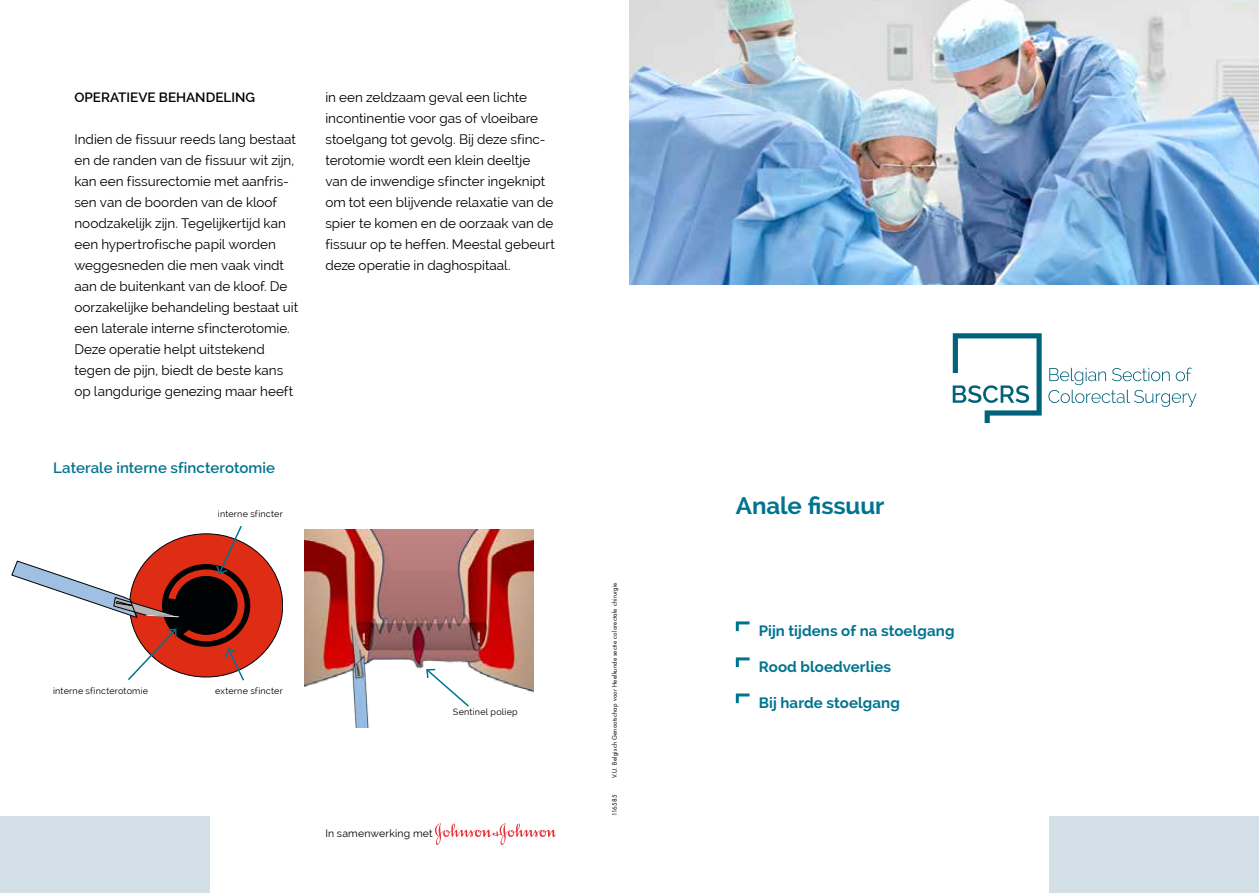
<style>
.page{position:relative;width:1259px;height:893px;background:#fff}
.page>*{position:absolute;margin:0;border:0;box-sizing:border-box;transform-origin:0 0}
.t1{font:700 24px "Raleway";letter-spacing:-.005em;color:#00748f}
.t2{font:700 15px "Raleway";letter-spacing:.005em;color:#00748f}
.t3{font:600 15px "Raleway";letter-spacing:.005em;color:#00748f}
.t4{font:13.5px/21px "Raleway";color:#000}
.t5{font:600 13.5px "Raleway";letter-spacing:-.005em;color:#000}
.t6{font:10.5px "Raleway";letter-spacing:.02em;color:#000}
.t7{font:9px "Raleway";letter-spacing:.025em;color:#000}
.t8{font:6px "Futura Std";letter-spacing:.03em;color:#000}
</style>
<div class="page">
<div style="left:1049px;top:816px;width:210px;height:77px;background:#d4e0e7"></div>
<svg style="left:1048px;top:368px;width:148px;height:39px"></svg>
<svg style="left:952px;top:333px;width:89px;height:90px"></svg>
<div style="left:0;top:816px;width:210px;height:77px;background:#d4e0e7"></div>
<img style="left:629px;top:0;width:630px;height:285px">
<svg style="left:735px;top:621px;width:15px;height:11px"></svg>
<svg style="left:735px;top:657px;width:15px;height:11px"></svg>
<svg style="left:735px;top:693px;width:15px;height:11px"></svg>
<svg style="left:435px;top:823px;width:121px;height:22px"></svg>
<img style="left:304px;top:530px;width:230px;height:197px">
<div style="left:130px;top:534px;width:153px;height:143px;background:#de2c15;border-radius:50%"></div>
<div style="left:162px;top:565px;width:88px;height:81px;background:#000304;border-radius:50%"></div>
<svg style="left:167px;top:569px;width:78px;height:73px"></svg>
<div style="left:175px;top:576px;width:62px;height:58px;background:#000304;border-radius:50%"></div>
<div style="left:175px;top:576px;width:62px;height:58px;border:1px solid #000304;border-radius:50%"></div>
<svg style="left:215px;top:526px;width:28px;height:49px"></svg>
<svg style="left:11px;top:560px;width:184px;height:120px"></svg>
<svg style="left:224px;top:648px;width:21px;height:33px"></svg>
<svg style="left:425px;top:668px;width:45px;height:40px"></svg>
<p class="t5" style="left:74px;top:90px;width:182px">OPERATIEVE BEHANDELING</p>
<p class="t4" style="left:74px;top:129px;width:225px">Indien de fissuur reeds lang bestaat en de randen van de fissuur wit zijn, kan een fissurectomie met aanfris&shy;sen van de boorden van de kloof noodzakelijk zijn. Tegelijkertijd kan een hypertrofische papil worden weggesneden die men vaak vindt aan de buitenkant van de kloof. De oorzakelijke behandeling bestaat uit een laterale interne sfincterotomie.<br>Deze operatie helpt uitstekend tegen de pijn, biedt de beste kans op langdurige genezing maar heeft</p>
<p class="t3" style="left:53px;top:459px;width:223px">Laterale interne sfincterotomie</p>
<p class="t7" style="left:218px;top:509px;width:66px">interne sfincter</p>
<p class="t4" style="left:325px;top:87px;width:231px">in een zeldzaam geval een lichte incontinentie voor gas of vloeibare stoelgang tot gevolg. Bij deze sfinc&shy;terotomie wordt een klein deeltje van de inwendige sfincter ingeknipt om tot een blijvende relaxatie van de spier te komen en de oorzaak van de fissuur op te heffen. Meestal gebeurt deze operatie in daghospitaal.</p>
<p class="t7" style="left:53px;top:686px;width:96px">interne sfincterotomie</p>
<p class="t7" style="left:215px;top:686px;width:69px">externe sfincter</p>
<p class="t7" style="left:453px;top:706px;width:66px">Sentinel poliep</p>
<p class="t6" style="left:325px;top:827px;width:109px">In samenwerking met</p>
<p class="t8" style="left:611px;top:778px;width:197px;rotate:-90deg">V.U. Belgisch Genootschap voor Heelkunde sectie colorectale chirurgie</p>
<p class="t8" style="left:611px;top:816px;width:23px;rotate:-90deg">116585</p>
<h1 class="t1" style="left:736px;top:492px;width:150px">Anale fissuur</h1>
<p class="t2" style="left:759px;top:623px;width:197px">Pijn tijdens of na stoelgang</p>
<p class="t2" style="left:759px;top:659px;width:134px">Rood bloedverlies</p>
<p class="t2" style="left:759px;top:695px;width:143px">Bij harde stoelgang</p>
</div>
